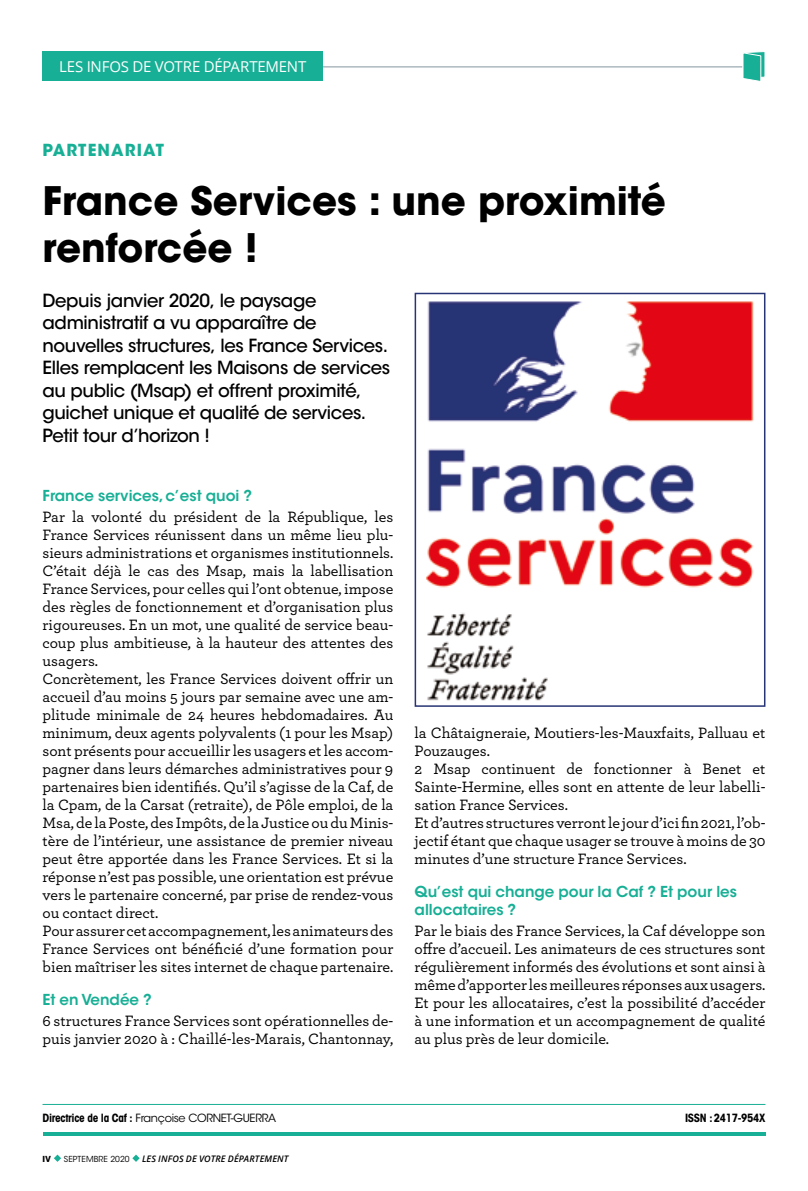
<style>
.page{position:relative;width:808px;height:1191px;background:#fff}
.page>*{position:absolute;margin:0;border:0;box-sizing:border-box;transform-origin:0 0}
.t1{font:700 39px/46.8px "ITC Avant Garde Std";color:#000}
.t2{font:500 18px/22.5px "ITC Avant Garde Std";letter-spacing:-.02em;color:#000}
.t3{font:700 16.5px "ITC Avant Garde Std";letter-spacing:.07em;color:#17af95}
.t4{font:500 15.75px/18px "Archer";color:#000;text-align:justify}
.t5{font:600 15px/18px "ITC Avant Garde Std";color:#17af95}
.Rubriques{font:15px "Open Sans";letter-spacing:-.015em;color:#fff}
._3_ours_gauche{font:11.25px "ITC Avant Garde Std";letter-spacing:-.025em;color:#000}
._3_ours_gauche-2{font:700 condensed 11.25px "ITC Avant Garde Std";letter-spacing:-.025em;color:#000}
.t6{font:italic 600 9px "Open Sans";letter-spacing:.015em;color:#000}
.t7{font:8.25px "ITC Avant Garde Std";letter-spacing:.01em;color:#000}
.t8{font:700 8.25px "ITC Avant Garde Std";color:#000}
.s1{font-weight:700;font-stretch:condensed}
</style>
<div class="page">
<hr style="left:308px;top:66px;width:445px;height:1px;background:#8597a1">
<img style="left:426px;top:301px;width:328px;height:400px">
<div style="left:415px;top:293px;width:350px;height:414px;border:2px solid #273475"></div>
<hr style="left:43px;top:1132px;width:722px;height:3px;background:#17af95">
<svg style="left:742px;top:51px;width:23px;height:31px"></svg>
<hr style="left:43px;top:1104px;width:722px;height:1px;background:#17af95">
<svg style="left:54px;top:1154px;width:7px;height:7px"></svg>
<svg style="left:132px;top:1154px;width:8px;height:7px"></svg>
<div style="left:43px;top:51px;width:280px;height:30px;background:#17af95"></div>
<p class="Rubriques" style="left:59px;top:56px;width:249px">LES INFOS DE VOTRE DÉPARTEMENT</p>
<p class="t3" style="left:43px;top:139px;width:123px">PARTENARIAT</p>
<p class="t1" style="left:43px;top:177px;width:625px">France Services : une proximité renforcée !</p>
<p class="t2" style="left:43px;top:289px;width:349px">Depuis janvier 2020, le paysage administratif a vu apparaître de nouvelles structures, les France Services.<br>Elles remplacent les Maisons de services au public (Msap) et offrent proximité, guichet unique et qualité de services.<br>Petit tour d’horizon !</p>
<p class="t5" style="left:43px;top:487px;width:211px">France services, c’est quoi ?</p>
<p class="t4" style="left:43px;top:507px;width:352px">Par la volonté du président de la République, les France Services réunissent dans un même lieu plu&shy;sieurs administrations et organismes institutionnels.<br>C’était déjà le cas des Msap, mais la labellisation France Services, pour celles qui l’ont obtenue, impose des règles de fonctionnement et d’organisation plus rigoureuses. En un mot, une qualité de service beau&shy;coup plus ambitieuse, à la hauteur des attentes des usagers.</p>
<p class="t4" style="left:43px;top:669px;width:352px">Concrètement, les France Services doivent offrir un accueil d’au moins 5 jours par semaine avec une am&shy;plitude minimale de 24 heures hebdomadaires. Au minimum, deux agents polyvalents (1 pour les Msap) sont présents pour accueillir les usagers et les accom&shy;pagner dans leurs démarches administratives pour 9 partenaires bien identifiés. Qu’il s’agisse de la Caf, de la Cpam, de la Carsat (retraite), de Pôle emploi, de la Msa, de la Poste, des Impôts, de la Justice ou du Minis&shy;tère de l’intérieur, une assistance de premier niveau peut être apportée dans les France Services. Et si la réponse n’est pas possible, une orientation est prévue vers le partenaire concerné, par prise de rendez-vous ou contact direct.</p>
<p class="t4" style="left:43px;top:921px;width:352px">Pour assurer cet accompagnement, les animateurs des France Services ont bénéficié d’une formation pour bien maîtriser les sites internet de chaque partenaire.</p>
<p class="t5" style="left:43px;top:991px;width:111px">Et en Vendée ?</p>
<p class="t4" style="left:43px;top:1011px;width:352px">6 structures France Services sont opérationnelles de&shy;puis janvier 2020 à : Chaillé-les-Marais, Chantonnay,</p>
<p class="t4" style="left:415px;top:723px;width:352px">la Châtaigneraie, Moutiers-les-Mauxfaits, Palluau et<br>Pouzauges.</p>
<p class="t4" style="left:415px;top:759px;width:352px">2 Msap continuent de fonctionner à Benet et Sainte-Hermine, elles sont en attente de leur labelli&shy;sation France Services.</p>
<p class="t4" style="left:415px;top:813px;width:352px">Et d’autres structures verront le jour d’ici fin 2021, l’ob&shy;jectif étant que chaque usager se trouve à moins de 30 minutes d’une structure France Services.</p>
<p class="t5" style="left:415px;top:883px;width:324px">Qu’est qui change pour la Caf ? Et pour les allocataires ?</p>
<p class="t4" style="left:415px;top:921px;width:352px">Par le biais des France Services, la Caf développe son offre d’accueil. Les animateurs de ces structures sont régulièrement informés des évolutions et sont ainsi à même d’apporter les meilleures réponses aux usagers.</p>
<p class="t4" style="left:415px;top:993px;width:352px">Et pour les allocataires, c’est la possibilité d’accéder à une information et un accompagnement de qualité au plus près de leur domicile.</p>
<p class="_3_ours_gauche" style="left:43px;top:1110px;width:235px"><span class="s1">Directrice de la Caf :</span> Françoise CORNET-GUERRA</p>
<p class="_3_ours_gauche-2" style="left:685px;top:1110px;width:82px">ISSN : 2417-954X</p>
<p class="t8" style="left:43px;top:1153px;width:10px">IV</p>
<p class="t7" style="left:64px;top:1153px;width:67px">SEPTEMBRE 2020</p>
<p class="t6" style="left:142px;top:1152px;width:148px">LES INFOS DE VOTRE DÉPARTEMENT</p>
</div>
